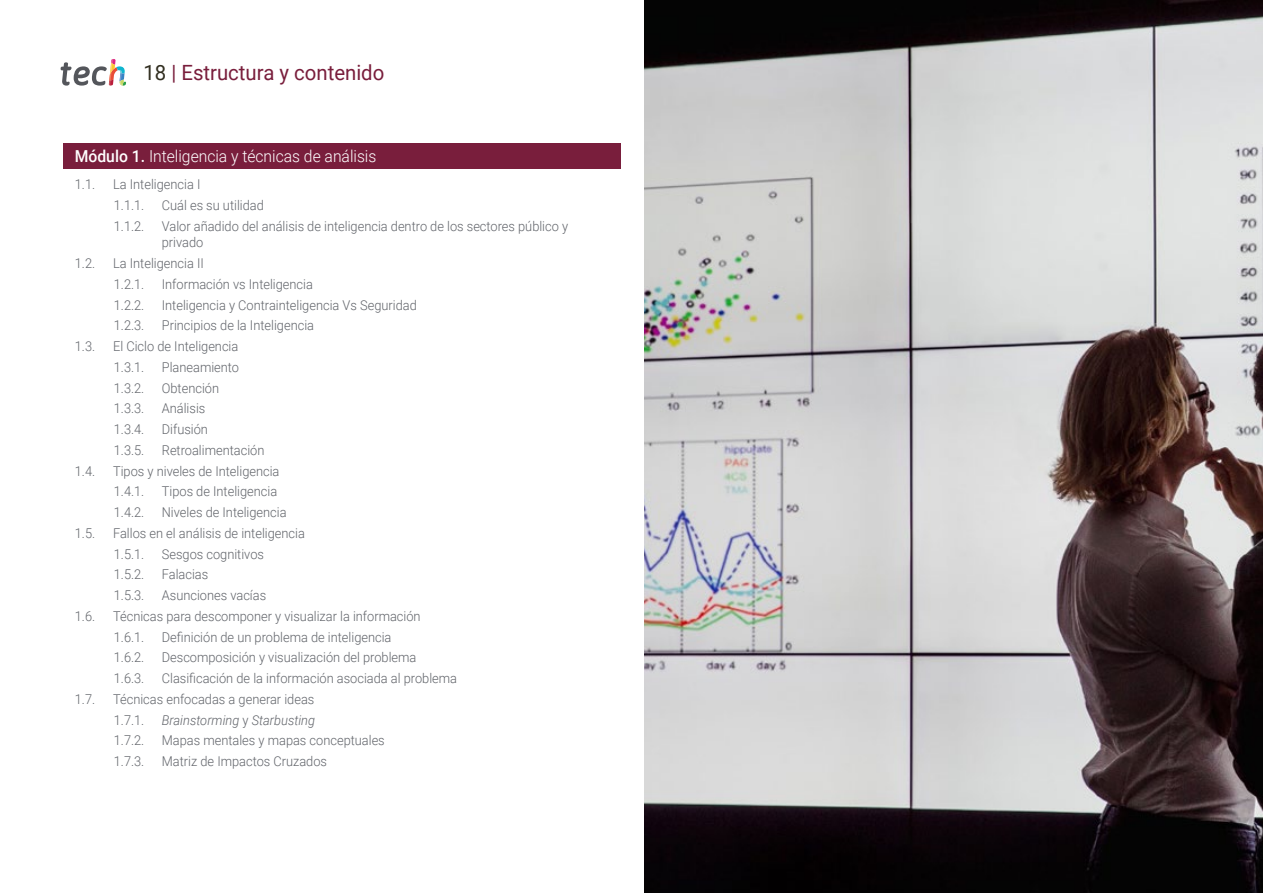
<style>
.page{position:relative;width:1263px;height:893px;background:#fff}
.page>*{position:absolute;margin:0;border:0;box-sizing:border-box;transform-origin:0 0}
.t1{font:21px "Roboto";color:#791e3c}
.t2{font:300 16.5px "Roboto";color:#fff;scale:.95 1}
.t3{font:300 13.5px/20.7px "Roboto";color:#61646a;scale:.95 1}
.t4{font:italic 300 13.5px "Roboto";color:#61646a;scale:.95 1}
.s1{color:#312e20}
.s2{font-weight:500}
.s3{font-style:normal}
</style>
<div class="page">
<svg style="left:61px;top:59px;width:65px;height:27px"></svg>
<div style="left:64px;top:144px;width:557px;height:25px;background:#791e3c"></div>
<img style="left:644px;top:0;width:619px;height:893px">
<h1 class="t1" style="left:144px;top:57px;width:242px"><span class="s1">18</span> | Estructura y contenido</h1>
<p class="t2" style="left:75px;top:145px;width:319px"><span class="s2">Módulo 1.</span> Inteligencia y técnicas de análisis</p>
<p class="t3" style="left:75px;top:174px;width:23px">1.1.</p>
<p class="t3" style="left:113px;top:174px;width:93px">La Inteligencia I<br>1.1.1.</p>
<p class="t3" style="left:162px;top:194px;width:109px">Cuál es su utilidad</p>
<p class="t3" style="left:114px;top:215px;width:34px">1.1.2.</p>
<p class="t3" style="left:162px;top:217px;width:429px;line-height:16.5px">Valor añadido del análisis de inteligencia dentro de los sectores público y privado</p>
<p class="t3" style="left:75px;top:252px;width:23px">1.2.</p>
<p class="t3" style="left:113px;top:252px;width:97px">La Inteligencia II<br>1.2.1.</p>
<p class="t3" style="left:162px;top:273px;width:161px">Información vs Inteligencia</p>
<p class="t3" style="left:114px;top:294px;width:34px">1.2.2.</p>
<p class="t3" style="left:162px;top:294px;width:270px">Inteligencia y Contrainteligencia Vs Seguridad</p>
<p class="t3" style="left:114px;top:315px;width:34px">1.2.3.</p>
<p class="t3" style="left:162px;top:315px;width:162px">Principios de la Inteligencia</p>
<p class="t3" style="left:75px;top:335px;width:23px">1.3.</p>
<p class="t3" style="left:113px;top:335px;width:133px">El Ciclo de Inteligencia<br>1.3.1.</p>
<p class="t3" style="left:162px;top:356px;width:83px">Planeamiento</p>
<p class="t3" style="left:114px;top:377px;width:34px">1.3.2.</p>
<p class="t3" style="left:162px;top:377px;width:62px">Obtención</p>
<p class="t3" style="left:114px;top:398px;width:34px">1.3.3.</p>
<p class="t3" style="left:162px;top:398px;width:47px">Análisis</p>
<p class="t3" style="left:114px;top:418px;width:34px">1.3.4.</p>
<p class="t3" style="left:162px;top:418px;width:50px">Difusión</p>
<p class="t3" style="left:114px;top:439px;width:34px">1.3.5.</p>
<p class="t3" style="left:162px;top:439px;width:110px">Retroalimentación</p>
<p class="t3" style="left:75px;top:460px;width:23px">1.4.</p>
<p class="t3" style="left:113px;top:460px;width:177px">Tipos y niveles de Inteligencia<br>1.4.1.</p>
<p class="t3" style="left:162px;top:481px;width:123px">Tipos de Inteligencia</p>
<p class="t3" style="left:114px;top:501px;width:34px">1.4.2.</p>
<p class="t3" style="left:162px;top:501px;width:133px">Niveles de Inteligencia</p>
<p class="t3" style="left:75px;top:522px;width:23px">1.5.</p>
<p class="t3" style="left:113px;top:522px;width:203px">Fallos en el análisis de inteligencia<br>1.5.1.</p>
<p class="t3" style="left:162px;top:543px;width:109px">Sesgos cognitivos</p>
<p class="t3" style="left:114px;top:564px;width:34px">1.5.2.</p>
<p class="t3" style="left:162px;top:564px;width:50px">Falacias</p>
<p class="t3" style="left:114px;top:584px;width:34px">1.5.3.</p>
<p class="t3" style="left:162px;top:584px;width:111px">Asunciones vacías</p>
<p class="t3" style="left:75px;top:605px;width:23px">1.6.</p>
<p class="t3" style="left:113px;top:605px;width:325px">Técnicas para descomponer y visualizar la información<br>1.6.1.</p>
<p class="t3" style="left:162px;top:626px;width:243px">Definición de un problema de inteligencia</p>
<p class="t3" style="left:114px;top:647px;width:34px">1.6.2.</p>
<p class="t3" style="left:162px;top:647px;width:269px">Descomposición y visualización del problema</p>
<p class="t3" style="left:114px;top:667px;width:34px">1.6.3.</p>
<p class="t3" style="left:162px;top:667px;width:312px">Clasificación de la información asociada al problema</p>
<p class="t3" style="left:75px;top:688px;width:23px">1.7.</p>
<p class="t3" style="left:113px;top:688px;width:213px">Técnicas enfocadas a generar ideas<br>1.7.1.</p>
<p class="t4" style="left:162px;top:710px;width:163px">Brainstorming <span class="s3">y</span> Starbusting</p>
<p class="t3" style="left:114px;top:730px;width:34px">1.7.2.</p>
<p class="t3" style="left:162px;top:730px;width:236px">Mapas mentales y mapas conceptuales</p>
<p class="t3" style="left:114px;top:750px;width:34px">1.7.3.</p>
<p class="t3" style="left:162px;top:750px;width:175px">Matriz de Impactos Cruzados</p>
</div>
